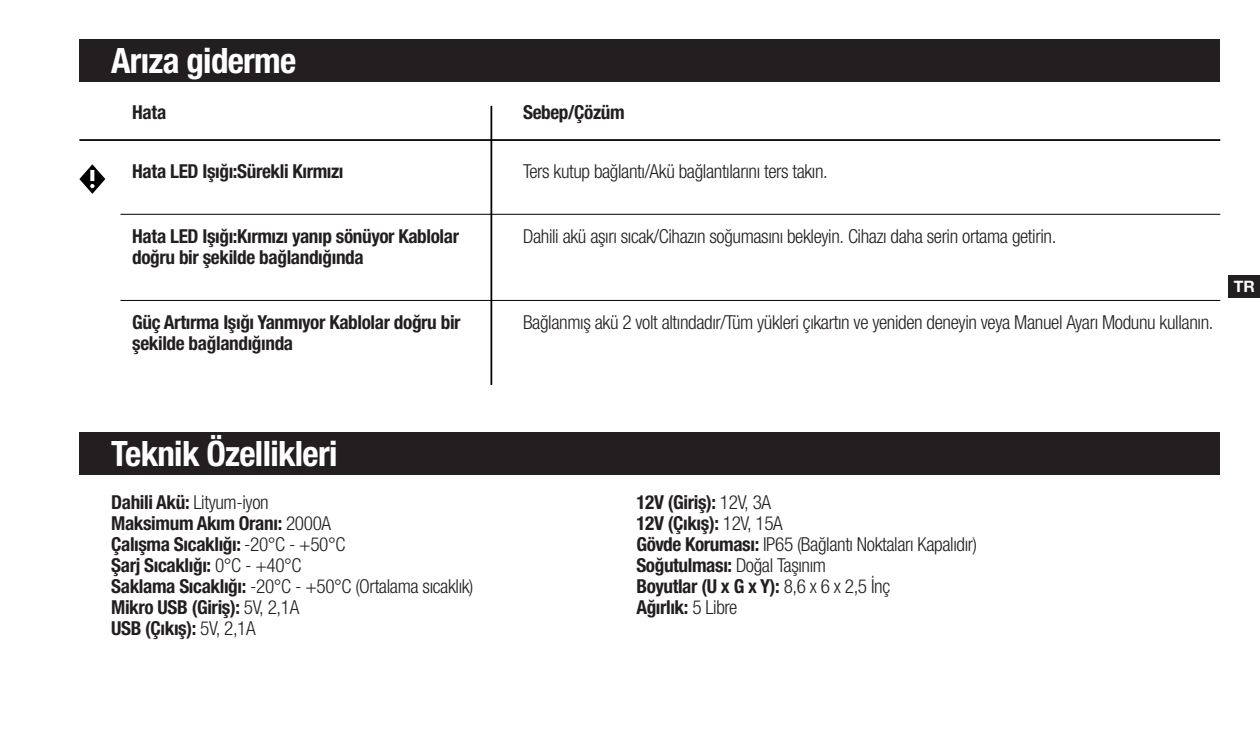
<style>
.page{position:relative;width:1260px;height:756px;background:#fff}
.page>*{position:absolute;margin:0;border:0;box-sizing:border-box;transform-origin:0 0}
.t1{font:700 condensed 35px "Helvetica Neue LTW1 G";letter-spacing:-.02em;color:#fff}
.NOCO_HN_Cond-Text{font:700 condensed 19.25px/21px "Helvetica Neue LTW1 G";letter-spacing:-.02em;color:#231f20}
.NOCO_HN_Cond-Text-2{font:300 condensed 19.25px "Helvetica Neue LTW1 G";letter-spacing:-.02em;color:#231f20}
.t2{font:700 15.75px "Helvetica Neue LT Std";color:#fff}
.s1{font-weight:700}
.s2{font-weight:300}
</style>
<div class="page">
<div style="left:1228px;top:275px;width:32px;height:23px;background:#231f20"></div>
<div style="left:79px;top:40px;width:1141px;height:42px;background:#231f20"></div>
<hr style="left:79px;top:139px;width:1141px;height:2px;background:#000">
<hr style="left:120px;top:214px;width:1100px;height:1px;background:#000">
<hr style="left:120px;top:300px;width:1100px;height:1px;background:#000">
<hr style="left:490px;top:106px;width:2px;height:279px;background:#000">
<div style="left:79px;top:433px;width:1141px;height:42px;background:#231f20"></div>
<svg style="left:79px;top:164px;width:26px;height:30px"></svg>
<p class="t1" style="left:111px;top:40px;width:187px">Arıza giderme</p>
<p class="NOCO_HN_Cond-Text" style="left:132px;top:102px;width:36px">Hata</p>
<p class="NOCO_HN_Cond-Text" style="left:523px;top:102px;width:103px">Sebep/Çözüm</p>
<p class="NOCO_HN_Cond-Text" style="left:132px;top:161px;width:213px">Hata LED Işığı:Sürekli Kırmızı</p>
<p class="NOCO_HN_Cond-Text-2" style="left:523px;top:160px;width:306px">Ters kutup bağlantı/Akü bağlantılarını ters takın.</p>
<p class="NOCO_HN_Cond-Text" style="left:132px;top:226px;width:328px">Hata LED Işığı:Kırmızı yanıp sönüyor Kablolar doğru bir şekilde bağlandığında</p>
<p class="NOCO_HN_Cond-Text-2" style="left:523px;top:225px;width:535px">Dahili akü aşırı sıcak/Cihazın soğumasını bekleyin. Cihazı daha serin ortama getirin.</p>
<p class="NOCO_HN_Cond-Text" style="left:132px;top:312px;width:330px">Güç Artırma Işığı Yanmıyor Kablolar doğru bir şekilde bağlandığında</p>
<p class="NOCO_HN_Cond-Text-2" style="left:523px;top:311px;width:692px">Bağlanmış akü 2 volt altındadır/Tüm yükleri çıkartın ve yeniden deneyin veya Manuel Ayarı Modunu kullanın.</p>
<p class="t2" style="left:1234px;top:277px;width:22px">TR</p>
<p class="t1" style="left:111px;top:433px;width:228px">Teknik Özellikleri</p>
<p class="NOCO_HN_Cond-Text-2" style="left:111px;top:491px;width:159px"><span class="s1">Dahili Akü:</span> Lityum-iyon</p>
<p class="NOCO_HN_Cond-Text" style="left:111px;top:513px;width:221px">Maksimum Akım Oranı: <span class="s2">2000A</span></p>
<p class="NOCO_HN_Cond-Text" style="left:111px;top:534px;width:236px">Çalışma Sıcaklığı: <span class="s2">-20°C - +50°C</span></p>
<p class="NOCO_HN_Cond-Text" style="left:111px;top:555px;width:192px">Şarj Sıcaklığı: <span class="s2">0°C - +40°C</span></p>
<p class="NOCO_HN_Cond-Text-2" style="left:111px;top:575px;width:364px"><span class="s1">Saklama Sıcaklığı:</span> -20°C - +50°C (Ortalama sıcaklık)</p>
<p class="NOCO_HN_Cond-Text" style="left:111px;top:597px;width:190px">Mikro USB (Giriş): <span class="s2">5V, 2,1A</span></p>
<p class="NOCO_HN_Cond-Text" style="left:111px;top:618px;width:146px">USB (Çıkış): <span class="s2">5V, 2,1A</span></p>
<p class="NOCO_HN_Cond-Text" style="left:636px;top:492px;width:136px">12V (Giriş): <span class="s2">12V, 3A</span></p>
<p class="NOCO_HN_Cond-Text" style="left:636px;top:513px;width:148px">12V (Çıkış): <span class="s2">12V, 15A</span></p>
<p class="NOCO_HN_Cond-Text-2" style="left:636px;top:533px;width:342px"><span class="s1">Gövde Koruması:</span> IP65 (Bağlantı Noktaları Kapalıdır)</p>
<p class="NOCO_HN_Cond-Text" style="left:636px;top:555px;width:191px">Soğutulması: <span class="s2">Doğal Taşınım</span></p>
<p class="NOCO_HN_Cond-Text" style="left:636px;top:576px;width:255px">Boyutlar (U x G x Y): <span class="s2">8,6 x 6 x 2,5 İnç</span></p>
<p class="NOCO_HN_Cond-Text" style="left:636px;top:597px;width:103px">Ağırlık: <span class="s2">5 Libre</span></p>
</div>
